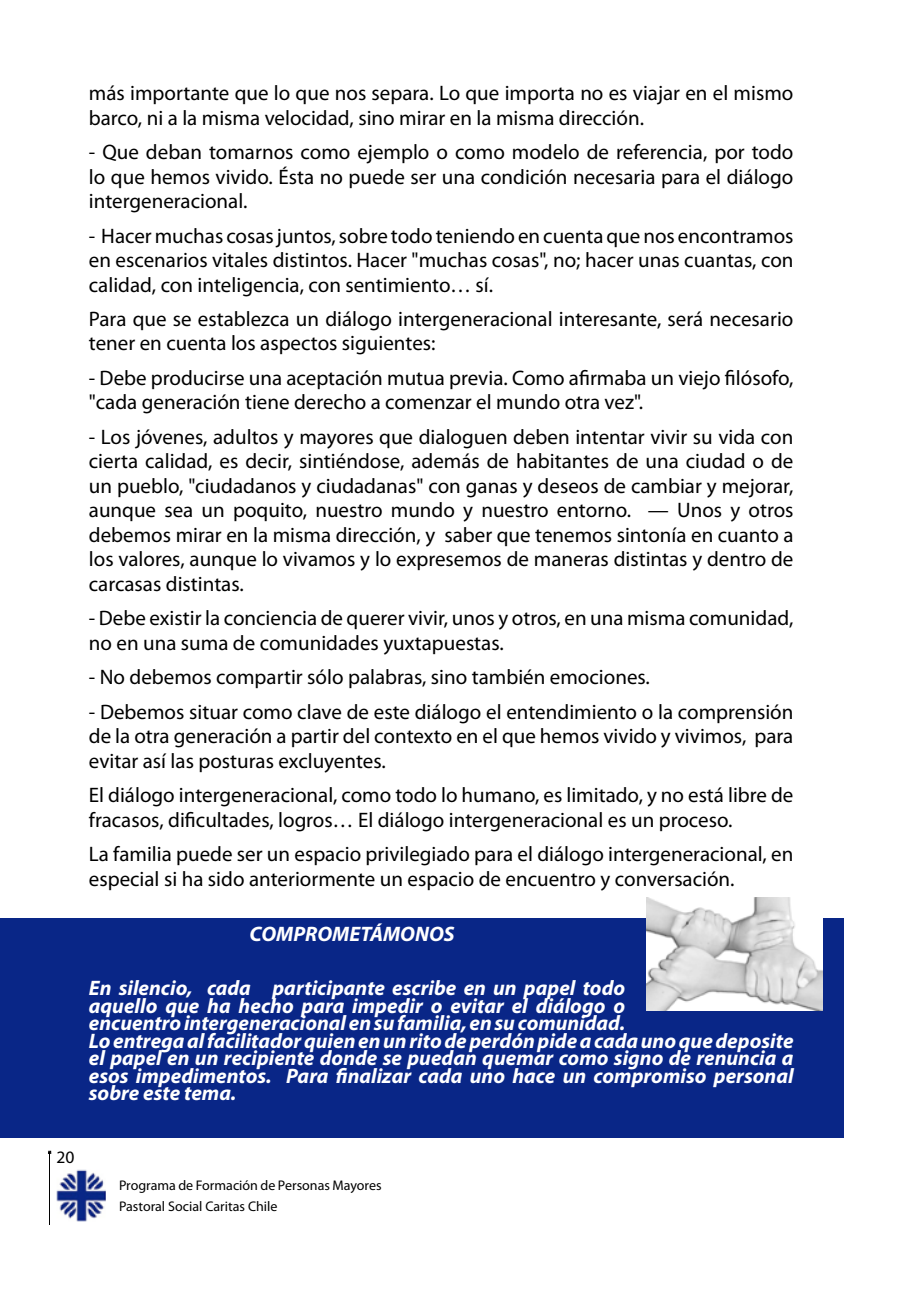
<style>
.page{position:relative;width:918px;height:1315px;background:#fff}
.page>*{position:absolute;margin:0;border:0;box-sizing:border-box;transform-origin:0 0}
.t1{font:21px/24.5px "Myriad Pro";color:#000}
.t2{font:italic 700 21px/17.5px "Myriad Pro";color:#fff}
.t3{font:17.5px "Myriad Pro";color:#000}
.t4{font:14px/21px "Myriad Pro";color:#000}
</style>
<div class="page">
<div style="left:46px;top:1149px;width:7px;height:76px;background:#000;opacity:.75"></div>
<div style="left:0;top:918px;width:843px;height:219px;background:#092687"></div>
<img style="left:56px;top:1169px;width:50px;height:53px">
<img style="left:646px;top:897px;width:177px;height:113px">
<p class="t1" style="left:89px;top:80px;width:706px">más importante que lo que nos separa. Lo que importa no es viajar en el mismo barco, ni a la misma velocidad, sino mirar en la misma dirección.</p>
<p class="t1" style="left:89px;top:139px;width:706px;text-align:justify">- Que deban tomarnos como ejemplo o como modelo de referencia, por todo lo que hemos vivido. Ésta no puede ser una condición necesaria para el diálogo intergeneracional.</p>
<p class="t1" style="left:89px;top:223px;width:706px;text-align:justify">- Hacer muchas cosas juntos, sobre todo teniendo en cuenta que nos encontramos en escenarios vitales distintos. Hacer "muchas cosas", no; hacer unas cuantas, con calidad, con inteligencia, con sentimiento… sí.</p>
<p class="t1" style="left:89px;top:306px;width:706px">Para que se establezca un diálogo intergeneracional interesante, será necesario tener en cuenta los aspectos siguientes:</p>
<p class="t1" style="left:89px;top:365px;width:706px">- Debe producirse una aceptación mutua previa. Como afirmaba un viejo filósofo, "cada generación tiene derecho a comenzar el mundo otra vez".</p>
<p class="t1" style="left:89px;top:424px;width:706px;text-align:justify">- Los jóvenes, adultos y mayores que dialoguen deben intentar vivir su vida con cierta calidad, es decir, sintiéndose, además de habitantes de una ciudad o de un pueblo, "ciudadanos y ciudadanas" con ganas y deseos de cambiar y mejorar, aunque sea un poquito, nuestro mundo y nuestro entorno. — Unos y otros debemos mirar en la misma dirección, y saber que tenemos sintonía en cuanto a los valores, aunque lo vivamos y lo expresemos de maneras distintas y dentro de carcasas distintas.</p>
<p class="t1" style="left:89px;top:606px;width:706px">- Debe existir la conciencia de querer vivir, unos y otros, en una misma comunidad, no en una suma de comunidades yuxtapuestas.</p>
<p class="t1" style="left:89px;top:664px;width:562px">- No debemos compartir sólo palabras, sino también emociones.</p>
<p class="t1" style="left:89px;top:699px;width:706px;text-align:justify">- Debemos situar como clave de este diálogo el entendimiento o la comprensión de la otra generación a partir del contexto en el que hemos vivido y vivimos, para evitar así las posturas excluyentes.</p>
<p class="t1" style="left:89px;top:782px;width:706px">El diálogo intergeneracional, como todo lo humano, es limitado, y no está libre de fracasos, dificultades, logros… El diálogo intergeneracional es un proceso.</p>
<p class="t1" style="left:89px;top:841px;width:706px">La familia puede ser un espacio privilegiado para el diálogo intergeneracional, en especial si ha sido anteriormente un espacio de encuentro y conversación.</p>
<p class="t2" style="left:250px;top:924px;width:206px">COMPROMETÁMONOS</p>
<p class="t2" style="left:89px;top:979px;width:706px">En silencio, cada participante escribe en un papel todo<br>aquello que ha hecho para impedir o evitar el diálogo o<br>encuentro intergeneracional en su familia, en su comunidad.<br>Lo entrega al facilitador quien en un rito de perdón pide a cada uno que deposite el papel en un recipiente donde se puedan quemar como signo de renuncia a esos impedimentos. Para finalizar cada uno hace un compromiso personal sobre este tema.</p>
<p class="t3" style="left:57px;top:1146px;width:19px">20</p>
<p class="t4" style="left:119px;top:1175px;width:264px">Programa de Formación de Personas Mayores<br>Pastoral Social Caritas Chile</p>
</div>
